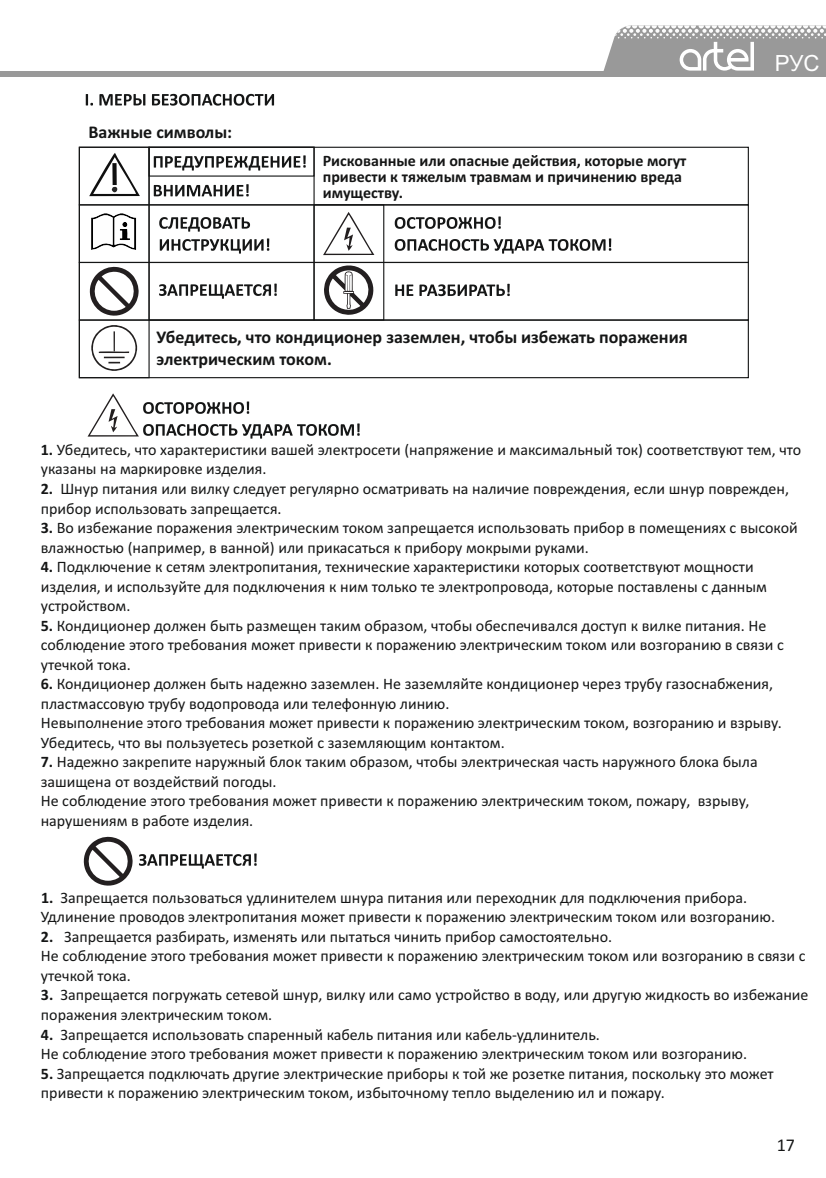
<style>
.page{position:relative;width:826px;height:1178px;background:#fff}
.page>*{position:absolute;margin:0;border:0;box-sizing:border-box;transform-origin:0 0}
.t1{font:22.4px "Arial";color:#fff}
.t2{font:700 18px/22px "Calibri";color:#151616}
.t3{font:18px "Calibri";color:#151616}
.t4{font:16px/19.6px "Calibri";color:#151616}
.t5{font:700 16px/16.2px "Calibri";color:#151616}
.s1{font-weight:700}
</style>
<div class="page">
<svg style="left:86px;top:94px;width:188px;height:12px"></svg>
<div style="left:79px;top:147px;width:670px;height:58px;border:1px solid #151616"></div>
<div style="left:79px;top:204px;width:670px;height:59px;border:1px solid #151616"></div>
<div style="left:79px;top:262px;width:670px;height:59px;border:1px solid #151616"></div>
<div style="left:79px;top:320px;width:670px;height:58px;border:1px solid #151616"></div>
<div style="left:79px;top:147px;width:71px;height:231px;border:1px solid #151616"></div>
<div style="left:149px;top:147px;width:166px;height:174px;border:1px solid #151616"></div>
<div style="left:149px;top:147px;width:166px;height:30px;border:1px solid #151616"></div>
<div style="left:314px;top:204px;width:70px;height:117px;border:1px solid #151616"></div>
<svg style="left:154px;top:155px;width:152px;height:16px"></svg>
<svg style="left:154px;top:184px;width:95px;height:12px"></svg>
<svg style="left:159px;top:217px;width:110px;height:37px"></svg>
<svg style="left:159px;top:284px;width:118px;height:15px"></svg>
<svg style="left:395px;top:216px;width:216px;height:38px"></svg>
<svg style="left:395px;top:284px;width:115px;height:12px"></svg>
<svg style="left:91px;top:213px;width:45px;height:37px"></svg>
<svg style="left:88px;top:393px;width:272px;height:46px"></svg>
<svg style="left:323px;top:212px;width:51px;height:43px"></svg>
<svg style="left:89px;top:153px;width:51px;height:43px"></svg>
<svg style="left:89px;top:266px;width:50px;height:50px"></svg>
<svg style="left:91px;top:325px;width:46px;height:46px"></svg>
<svg style="left:324px;top:263px;width:57px;height:52px"></svg>
<svg style="left:139px;top:853px;width:118px;height:16px"></svg>
<svg style="left:83px;top:836px;width:50px;height:50px"></svg>
<div style="left:0;top:71px;width:826px;height:5px;background:#999"></div>
<svg style="left:603px;top:25px;width:223px;height:46px"></svg>
<p class="t2" style="left:88px;top:123px;width:145px">Важные символы:</p>
<p class="t5" style="left:323px;top:154px;width:365px">Рискованные или опасные действия, которые могут привести к тяжелым травмам и причинению вреда имуществу.</p>
<p class="t2" style="left:157px;top:328px;width:533px">Убедитесь, что кондиционер заземлен, чтобы избежать поражения электрическим током.</p>
<h1 class="t1" style="left:775px;top:55px;width:46px">РУС</h1>
<p class="t4" style="left:41px;top:441px;width:762px"><span class="s1">1.</span> Убедитесь, что характеристики вашей электросети (напряжение и максимальный ток) соответствуют тем, что указаны на маркировке изделия.</p>
<p class="t4" style="left:41px;top:480px;width:750px"><span class="s1">2.</span> Шнур питания или вилку следует регулярно осматривать на наличие повреждения, если шнур поврежден, прибор использовать запрещается.</p>
<p class="t4" style="left:41px;top:519px;width:759px"><span class="s1">3.</span> Во избежание поражения электрическим током запрещается использовать прибор в помещениях с высокой влажностью (например, в ванной) или прикасаться к прибору мокрыми руками.</p>
<p class="t4" style="left:41px;top:558px;width:728px"><span class="s1">4.</span> Подключение к сетям электропитания, технические характеристики которых соответствуют мощности изделия, и используйте для подключения к ним только те электропровода, которые поставлены с данным устройством.</p>
<p class="t4" style="left:41px;top:617px;width:745px"><span class="s1">5.</span> Кондиционер должен быть размещен таким образом, чтобы обеспечивался доступ к вилке питания. Не соблюдение этого требования может привести к поражению электрическим током или возгоранию в связи с утечкой тока.</p>
<p class="t4" style="left:41px;top:676px;width:743px"><span class="s1">6.</span> Кондиционер должен быть надежно заземлен. Не заземляйте кондиционер через трубу газоснабжения, пластмассовую трубу водопровода или телефонную линию.<br>Невыполнение этого требования может привести к поражению электрическим током, возгоранию и взрыву.<br>Убедитесь, что вы пользуетесь розеткой с заземляющим контактом.</p>
<p class="t4" style="left:41px;top:754px;width:719px"><span class="s1">7.</span> Надежно закрепите наружный блок таким образом, чтобы электрическая часть наружного блока была зашищена от воздействий погоды.<br>Не соблюдение этого требования может привести к поражению электрическим током, пожару, взрыву, нарушениям в работе изделия.</p>
<p class="t4" style="left:41px;top:889px;width:736px"><span class="s1">1.</span> Запрещается пользоваться удлинителем шнура питания или переходник для подключения прибора.<br>Удлинение проводов электропитания может привести к поражению электрическим током или возгоранию.</p>
<p class="t4" style="left:41px;top:928px;width:766px"><span class="s1">2.</span> Запрещается разбирать, изменять или пытаться чинить прибор самостоятельно.<br>Не соблюдение этого требования может привести к поражению электрическим током или возгоранию в связи с утечкой тока.</p>
<p class="t4" style="left:41px;top:987px;width:769px"><span class="s1">3.</span> Запрещается погружать сетевой шнур, вилку или само устройство в воду, или другую жидкость во избежание поражения электрическим током.</p>
<p class="t4" style="left:41px;top:1026px;width:708px"><span class="s1">4.</span> Запрещается использовать спаренный кабель питания или кабель-удлинитель.<br>Не соблюдение этого требования может привести к поражению электрическим током или возгоранию.</p>
<p class="t4" style="left:41px;top:1065px;width:734px"><span class="s1">5.</span> Запрещается подключать другие электрические приборы к той же розетке питания, поскольку это может привести к поражению электрическим током, избыточному тепло выделению ил и пожару.</p>
<p class="t3" style="left:777px;top:1138px;width:20px">17</p>
</div>
